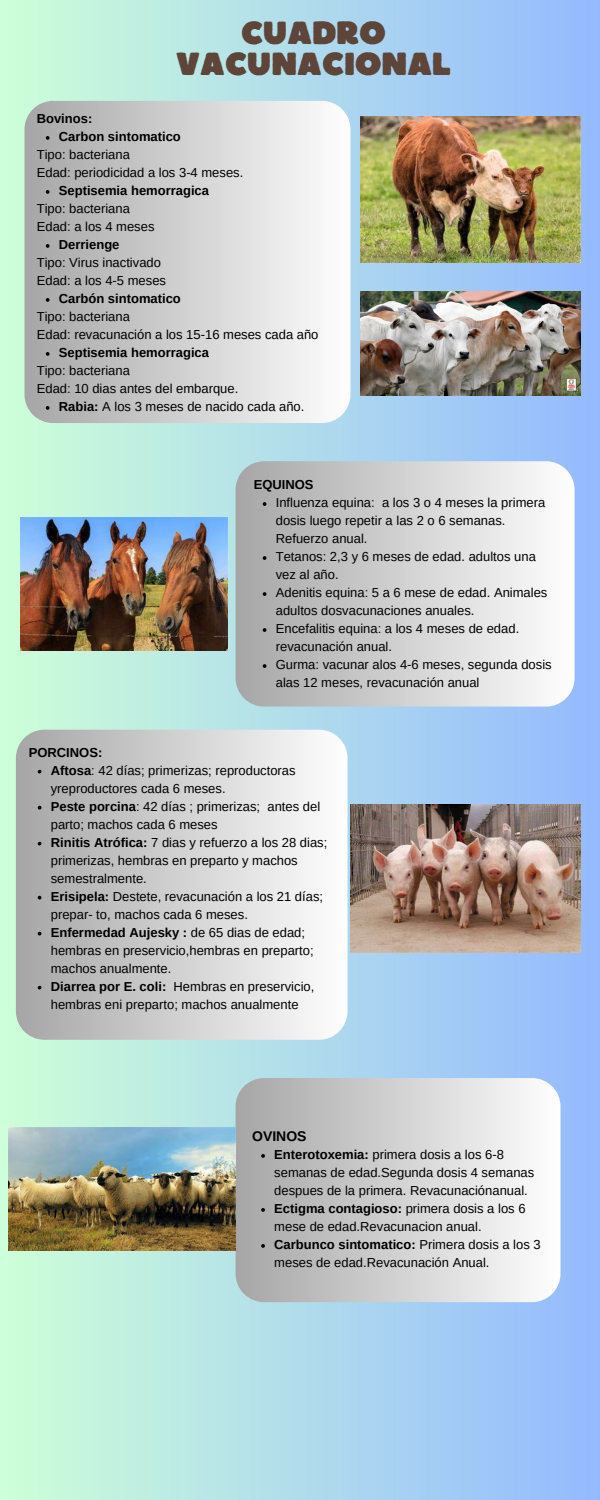
<style>
.page{position:relative;width:600px;height:1500px;background:#fff}
.page>*{position:absolute;margin:0;border:0;box-sizing:border-box;transform-origin:0 0}
.t1{font:32px/31.5px "Boulder";color:#5d453a;text-align:center}
.t2{font:700 14px "Arimo";color:#000}
.t3{font:13px/18px "Arimo";color:#000}
.t4{font:700 13px "Arimo";color:#000}
.s1{font-weight:700}
</style>
<div class="page">
<div style="left:0;top:0;width:600px;height:1500px;background:linear-gradient(to right,#cdffd8,#95bafe)"></div>
<svg style="left:25px;top:101px;width:325px;height:322px"></svg>
<svg style="left:236px;top:461px;width:339px;height:246px"></svg>
<svg style="left:16px;top:730px;width:332px;height:310px"></svg>
<svg style="left:236px;top:1078px;width:324px;height:224px"></svg>
<img style="left:361px;top:116px;width:219px;height:147px">
<img style="left:361px;top:292px;width:219px;height:103px">
<img style="left:21px;top:517px;width:207px;height:134px">
<img style="left:8px;top:1128px;width:228px;height:123px">
<img style="left:350px;top:804px;width:231px;height:148px">
<svg style="left:46px;top:136px;width:4px;height:4px"></svg>
<svg style="left:46px;top:190px;width:4px;height:4px"></svg>
<svg style="left:46px;top:244px;width:4px;height:4px"></svg>
<svg style="left:46px;top:298px;width:4px;height:4px"></svg>
<svg style="left:46px;top:352px;width:4px;height:4px"></svg>
<svg style="left:46px;top:406px;width:4px;height:4px"></svg>
<svg style="left:263px;top:502px;width:3px;height:4px"></svg>
<svg style="left:263px;top:556px;width:3px;height:4px"></svg>
<svg style="left:263px;top:592px;width:3px;height:4px"></svg>
<svg style="left:263px;top:628px;width:3px;height:4px"></svg>
<svg style="left:263px;top:664px;width:3px;height:4px"></svg>
<svg style="left:38px;top:770px;width:3px;height:4px"></svg>
<svg style="left:38px;top:806px;width:3px;height:4px"></svg>
<svg style="left:38px;top:842px;width:3px;height:4px"></svg>
<svg style="left:38px;top:896px;width:3px;height:4px"></svg>
<svg style="left:38px;top:932px;width:3px;height:4px"></svg>
<svg style="left:38px;top:986px;width:3px;height:4px"></svg>
<svg style="left:261px;top:1154px;width:4px;height:4px"></svg>
<svg style="left:261px;top:1208px;width:4px;height:4px"></svg>
<svg style="left:261px;top:1244px;width:4px;height:4px"></svg>
<h1 class="t1" style="left:176px;top:15px;width:277px">CUADRO<br>VACUNACIONAL</h1>
<h3 class="t4" style="left:37px;top:112px;width:57px">Bovinos:</h3>
<p class="t4" style="left:59px;top:130px;width:124px">Carbon sintomatico</p>
<p class="t3" style="left:37px;top:146px;width:95px">Tipo: bacteriana</p>
<p class="t3" style="left:37px;top:164px;width:208px">Edad: periodicidad a los 3-4 meses.</p>
<p class="t4" style="left:59px;top:184px;width:152px">Septisemia hemorragica</p>
<p class="t3" style="left:37px;top:200px;width:95px">Tipo: bacteriana</p>
<p class="t3" style="left:37px;top:218px;width:119px">Edad: a los 4 meses</p>
<p class="t4" style="left:59px;top:238px;width:62px">Derrienge</p>
<p class="t3" style="left:37px;top:254px;width:126px">Tipo: Virus inactivado</p>
<p class="t3" style="left:37px;top:272px;width:131px">Edad: a los 4-5 meses</p>
<p class="t4" style="left:59px;top:292px;width:124px">Carbón sintomatico</p>
<p class="t3" style="left:37px;top:308px;width:95px">Tipo: bacteriana</p>
<p class="t3" style="left:37px;top:326px;width:283px">Edad: revacunación a los 15-16 meses cada año</p>
<p class="t4" style="left:59px;top:346px;width:152px">Septisemia hemorragica</p>
<p class="t3" style="left:37px;top:362px;width:95px">Tipo: bacteriana</p>
<p class="t3" style="left:37px;top:380px;width:203px">Edad: 10 dias antes del embarque.</p>
<p class="t3" style="left:59px;top:398px;width:247px"><span class="s1">Rabia:</span> A los 3 meses de nacido cada año.</p>
<p class="t4" style="left:254px;top:478px;width:61px">EQUINOS</p>
<p class="t3" style="left:276px;top:494px;width:271px">Influenza equina: a los 3 o 4 meses la primera dosis luego repetir a las 2 o 6 semanas.<br>Refuerzo anual.</p>
<p class="t3" style="left:276px;top:548px;width:262px">Tetanos: 2,3 y 6 meses de edad. adultos una vez al año.</p>
<h2 class="t3" style="left:276px;top:584px;width:273px">Adenitis equina: 5 a 6 mese de edad. Animales adultos dosvacunaciones anuales.</h2>
<p class="t3" style="left:276px;top:620px;width:245px">Encefalitis equina: a los 4 meses de edad. revacunación anual.</p>
<p class="t3" style="left:276px;top:656px;width:277px">Gurma: vacunar alos 4-6 meses, segunda dosis alas 12 meses, revacunación anual</p>
<p class="t4" style="left:29px;top:745px;width:75px">PORCINOS:</p>
<p class="t3" style="left:51px;top:762px;width:246px"><span class="s1">Aftosa</span>: 42 días; primerizas; reproductoras yreproductores cada 6 meses.</p>
<p class="t3" style="left:51px;top:798px;width:271px"><span class="s1">Peste porcina</span>: 42 días ; primerizas; antes del parto; machos cada 6 meses</p>
<h2 class="t3" style="left:51px;top:834px;width:278px"><span class="s1">Rinitis Atrófica:</span> 7 dias y refuerzo a los 28 dias; primerizas, hembras en preparto y machos semestralmente.</h2>
<p class="t3" style="left:51px;top:888px;width:274px"><span class="s1">Erisipela:</span> Destete, revacunación a los 21 días; prepar- to, machos cada 6 meses.</p>
<p class="t3" style="left:51px;top:924px;width:264px"><span class="s1">Enfermedad Aujesky :</span> de 65 dias de edad; hembras en preservicio,hembras en preparto; machos anualmente.</p>
<p class="t3" style="left:51px;top:978px;width:265px"><span class="s1">Diarrea por E. coli:</span> Hembras en preservicio, hembras eni preparto; machos anualmente</p>
<p class="t2" style="left:252px;top:1128px;width:56px">OVINOS</p>
<p class="t3" style="left:274px;top:1146px;width:262px"><span class="s1">Enterotoxemia:</span> primera dosis a los 6-8 semanas de edad.Segunda dosis 4 semanas despues de la primera. Revacunaciónanual.</p>
<p class="t3" style="left:274px;top:1200px;width:253px"><span class="s1">Ectigma contagioso:</span> primera dosis a los 6 mese de edad.Revacunacion anual.</p>
<p class="t3" style="left:274px;top:1236px;width:268px"><span class="s1">Carbunco sintomatico:</span> Primera dosis a los 3 meses de edad.Revacunación Anual.</p>
</div>
